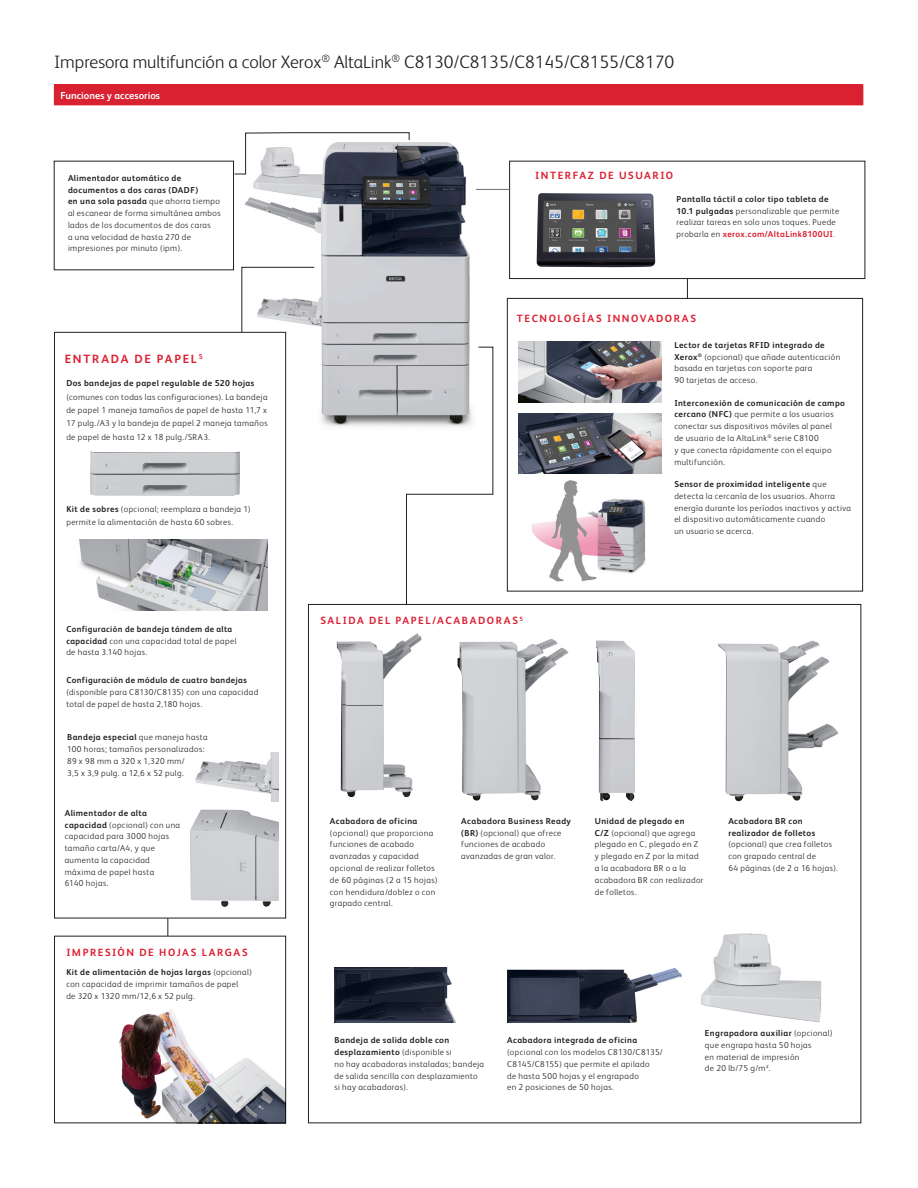
<style>
.page{position:relative;width:918px;height:1188px;background:#fff}
.page>*{position:absolute;margin:0;border:0;box-sizing:border-box;transform-origin:0 0}
.t1{font:300 18px "Xerox Sans";color:#231f20}
.Body_Subhead_8_5_12{font:700 12px "Xerox Sans";letter-spacing:.145em;color:#db1e30}
.Body_Subhead_8_5_12-2{font:700 10.5px "Xerox Sans";letter-spacing:.15em;color:#db1e30}
.t2{font:700 10.2px "Xerox Sans";color:#fff}
.Body_Text_7_10{font:300 8.7px/11.7px "Xerox Sans";letter-spacing:.05em;color:#231f20}
.s1{font-weight:700}
.s2{font-weight:700;color:#db1e30}
.s3{color:#db1e30}
</style>
<div class="page">
<img style="left:286px;top:142px;width:202px;height:300px">
<div style="left:509px;top:161px;width:356px;height:118px;border:1px solid #231f20"></div>
<div style="left:507px;top:298px;width:356px;height:293px;border:1px solid #231f20"></div>
<svg style="left:54px;top:333px;width:232px;height:585px"></svg>
<img style="left:337px;top:633px;width:85px;height:165px">
<img style="left:458px;top:639px;width:111px;height:162px">
<div style="left:54px;top:936px;width:232px;height:187px;border:1px solid #231f20"></div>
<svg style="left:687px;top:279px;width:1px;height:19px"></svg>
<hr style="left:476px;top:189px;width:34px;height:1px;background:#6c6d70">
<svg style="left:54px;top:132px;width:356px;height:201px"></svg>
<img style="left:113px;top:1005px;width:173px;height:118px">
<img style="left:527px;top:480px;width:119px;height:110px">
<img style="left:537px;top:193px;width:118px;height:75px">
<img style="left:518px;top:341px;width:143px;height:61px">
<img style="left:518px;top:413px;width:143px;height:61px">
<img style="left:90px;top:451px;width:150px;height:45px">
<svg style="left:168px;top:918px;width:1px;height:18px"></svg>
<svg style="left:406px;top:347px;width:87px;height:258px"></svg>
<img style="left:68px;top:540px;width:199px;height:71px">
<img style="left:190px;top:809px;width:89px;height:98px">
<img style="left:701px;top:933px;width:120px;height:89px">
<img style="left:507px;top:967px;width:175px;height:56px">
<img style="left:334px;top:968px;width:123px;height:55px">
<img style="left:718px;top:640px;width:120px;height:161px">
<img style="left:596px;top:641px;width:39px;height:160px">
<img style="left:192px;top:752px;width:86px;height:50px">
<div style="left:54px;top:85px;width:809px;height:20px;background:#d92231"></div>
<hr style="left:54px;top:84px;width:809px;height:1px;background:#d92231">
<hr style="left:54px;top:105px;width:809px;height:1px;background:#d92231">
<p class="t1" style="left:54px;top:50px;width:622px">Impresora multifunción a color Xerox<sup>®</sup> AltaLink<sup>®</sup> C8130/C8135/C8145/C8155/C8170</p>
<p class="t2" style="left:60px;top:88px;width:101px">Funciones y accesorios</p>
<p class="Body_Text_7_10" style="left:68px;top:172px;width:154px"><span class="s1">Alimentador automático de documentos a dos caras (DADF)<br>en una sola pasada</span> que ahorra tiempo al escanear de forma simultánea ambos lados de los documentos de dos caras<br>a una velocidad de hasta 270 de impresiones por minuto (ipm).</p>
<p class="Body_Subhead_8_5_12" style="left:65px;top:351px;width:139px">ENTRADA DE PAPEL <sup>5</sup></p>
<p class="Body_Text_7_10" style="left:66px;top:376px;width:203px;line-height:13.2px"><span class="s1">Dos bandejas de papel regulable de 520 hojas </span>(comunes con todas las configuraciones). La bandeja de papel 1 maneja tamaños de papel de hasta 11,7 x 17 pulg./A3 y la bandeja de papel 2 maneja tamaños de papel de hasta 12 x 18 pulg./SRA3.</p>
<p class="Body_Text_7_10" style="left:66px;top:502px;width:186px;line-height:13.2px"><span class="s1">Kit de sobres</span> (opcional; reemplaza a bandeja 1) permite la alimentación de hasta 60 sobres.</p>
<p class="Body_Text_7_10" style="left:66px;top:623px;width:172px"><span class="s1">Configuración de bandeja tándem de alta capacidad</span> con una capacidad total de papel de hasta 3.140 hojas.</p>
<p class="Body_Text_7_10" style="left:66px;top:674px;width:193px"><span class="s1">Configuración de módulo de cuatro bandejas </span>(disponible para C8130/C8135) con una capacidad total de papel de hasta 2,180 hojas.</p>
<p class="Body_Text_7_10" style="left:67px;top:731px;width:142px"><span class="s1">Bandeja especial</span> que maneja hasta<br>100 horas; tamaños personalizados:<br>89 x 98 mm a 320 x 1,320 mm/<br>3,5 x 3,9 pulg. a 12,6 x 52 pulg.</p>
<p class="Body_Text_7_10" style="left:65px;top:807px;width:117px"><span class="s1">Alimentador de alta capacidad</span> (opcional) con una capacidad para 3000 hojas tamaño carta/A4, y que aumenta la capacidad máxima de papel hasta<br>6140 hojas.</p>
<p class="Body_Subhead_8_5_12-2" style="left:66px;top:945px;width:183px">IMPRESIÓN DE HOJAS LARGAS</p>
<p class="Body_Text_7_10" style="left:66px;top:966px;width:187px"><span class="s1">Kit de alimentación de hojas largas</span> (opcional) con capacidad de imprimir tamaños de papel<br>de 320 x 1320 mm/12,6 x 52 pulg.</p>
<p class="Body_Subhead_8_5_12-2" style="left:535px;top:168px;width:140px">INTERFAZ DE USUARIO</p>
<p class="Body_Text_7_10" style="left:677px;top:192px;width:164px"><span class="s1">Pantalla táctil a color tipo tableta de 10.1 pulgadas</span> personalizable que permite realizar tareas en solo unos toques. Puede probarla en <span class="s2">xerox.com/AltaLink8100UI</span><span class="s3">.</span></p>
<p class="Body_Subhead_8_5_12-2" style="left:517px;top:312px;width:181px">TECNOLOGÍAS INNOVADORAS</p>
<p class="Body_Subhead_8_5_12-2" style="left:320px;top:613px;width:204px">SALIDA DEL PAPEL/ACABADORAS<sup>5</sup></p>
<p class="Body_Text_7_10" style="left:674px;top:339px;width:167px"><span class="s1">Lector de tarjetas RFID integrado de Xerox</span><sup>®</sup> (opcional) que añade autenticación basada en tarjetas con soporte para<br>90 tarjetas de acceso.</p>
<p class="Body_Text_7_10" style="left:674px;top:396px;width:172px"><span class="s1">Interconexión de comunicación de campo cercano (NFC)</span> que permite a los usuarios conectar sus dispositivos móviles al panel<br>de usuario de la AltaLink<sup>®</sup> serie C8100<br>y que conecta rápidamente con el equipo multifunción.</p>
<p class="Body_Text_7_10" style="left:674px;top:478px;width:178px"><span class="s1">Sensor de proximidad inteligente</span> que detecta la cercanía de los usuarios. Ahorra energía durante los períodos inactivos y activa el dispositivo automáticamente cuando<br>un usuario se acerca.</p>
<p class="Body_Text_7_10" style="left:330px;top:815px;width:109px"><span class="s1">Acabadora de oficina </span>(opcional) que proporciona funciones de acabado avanzadas y capacidad opcional de realizar folletos de 60 páginas (2 a 15 hojas) con hendidura/doblez o con grapado central.</p>
<p class="Body_Text_7_10" style="left:461px;top:815px;width:111px"><span class="s1">Acabadora Business Ready (BR)</span> (opcional) que ofrece funciones de acabado avanzadas de gran valor.</p>
<p class="Body_Text_7_10" style="left:595px;top:815px;width:110px"><span class="s1">Unidad de plegado en<br>C/Z</span> (opcional) que agrega plegado en C, plegado en Z y plegado en Z por la mitad a la acabadora BR o a la acabadora BR con realizador de folletos.</p>
<p class="Body_Text_7_10" style="left:728px;top:815px;width:111px"><span class="s1">Acabadora BR con realizador de folletos </span>(opcional) que crea folletos con grapado central de<br>64 páginas (de 2 a 16 hojas).</p>
<p class="Body_Text_7_10" style="left:334px;top:1034px;width:151px"><span class="s1">Bandeja de salida doble con desplazamiento</span> (disponible si<br>no hay acabadoras instaladas; bandeja de salida sencilla con desplazamiento si hay acabadoras).</p>
<p class="Body_Text_7_10" style="left:507px;top:1034px;width:157px"><span class="s1">Acabadora integrada de oficina </span>(opcional con los modelos C8130/C8135/ C8145/C8155) que permite el apilado<br>de hasta 500 hojas y el engrapado<br>en 2 posiciones de 50 hojas.</p>
<p class="Body_Text_7_10" style="left:705px;top:1027px;width:129px"><span class="s1">Engrapadora auxiliar</span> (opcional) que engrapa hasta 50 hojas<br>en material de impresión<br>de 20 lb/75 g/m².</p>
</div>
